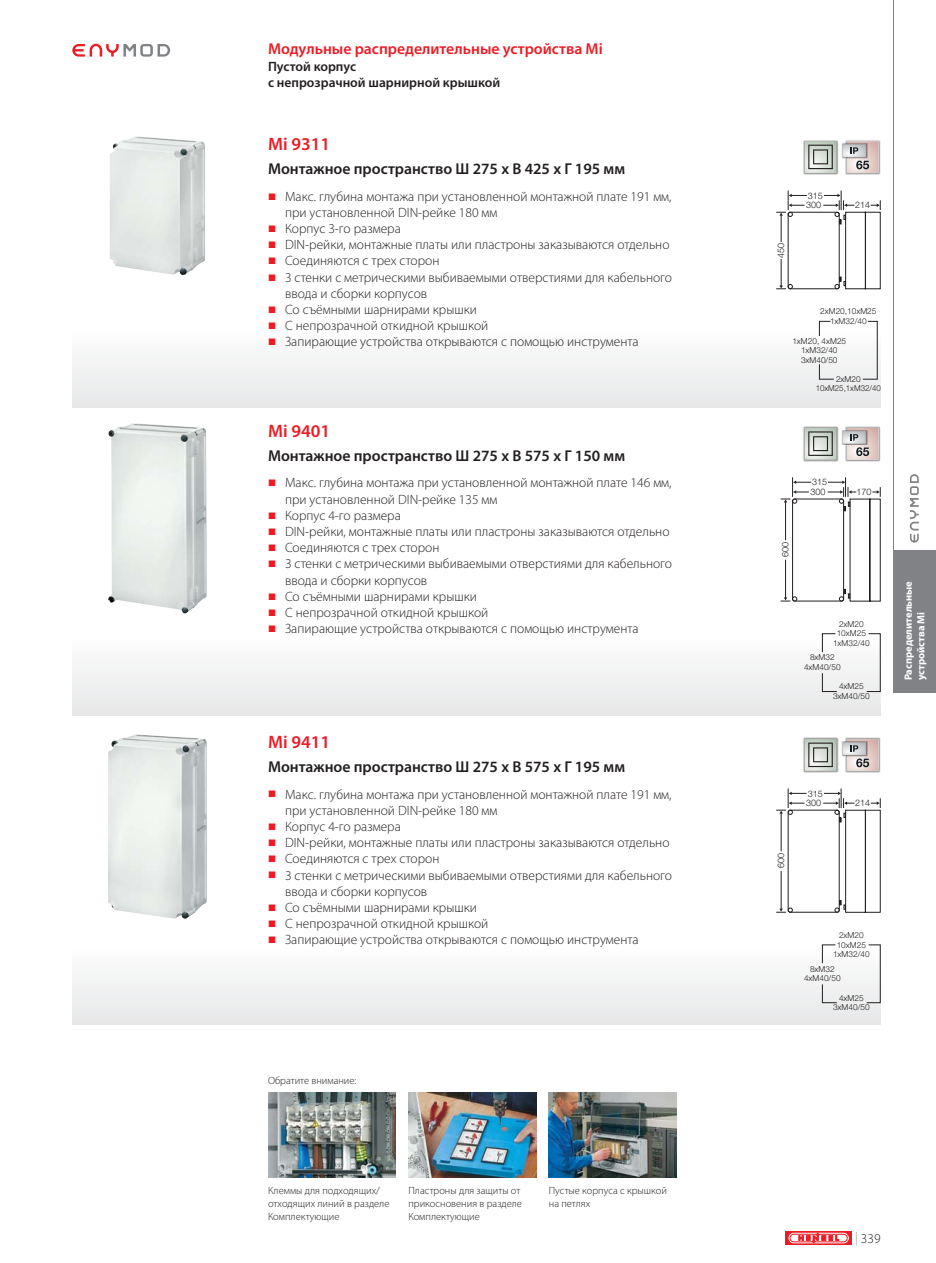
<style>
.page{position:relative;width:936px;height:1263px;background:#fff}
.page>*{position:absolute;margin:0;border:0;box-sizing:border-box;transform-origin:0 0}
.t1{font:600 18px "Myriad Pro";color:#ed1c24}
.t2{font:600 15.75px "Myriad Pro";color:#231f20}
.t3{font:600 15.75px "Myriad Pro";color:#ed1c24}
.t4{font:300 13.5px/16.2px "Myriad Pro";color:#231f20}
.t5{font:600 13.5px/16.2px "Myriad Pro";color:#231f20}
.t6{font:300 10.5px/12.6px "Myriad Pro";color:#231f20}
.t7{font:700 10.5px/12.6px "Myriad Pro";color:#fff}
.t8{font:300 9px/9.8px "Helvetica Neue LT Pro";color:#231f20}
.t9{font:300 8.25px/9.8px "Helvetica Neue LT Pro";color:#231f20;text-align:center}
.s1{color:#939598}
</style>
<div class="page">
<div style="left:72px;top:331px;width:808px;height:76px;background:#f1f1f2"></div>
<div style="left:72px;top:639px;width:808px;height:76px;background:#f1f1f2"></div>
<div style="left:72px;top:948px;width:808px;height:77px;background:#f1f1f2"></div>
<svg style="left:785px;top:1231px;width:67px;height:13px"></svg>
<svg style="left:788px;top:1233px;width:60px;height:10px"></svg>
<svg style="left:72px;top:44px;width:98px;height:13px"></svg>
<img style="left:268px;top:1093px;width:127px;height:85px">
<img style="left:408px;top:1093px;width:128px;height:85px">
<img style="left:549px;top:1093px;width:127px;height:85px">
<img style="left:110px;top:136px;width:95px;height:139px">
<img style="left:803px;top:140px;width:35px;height:35px">
<svg style="left:804px;top:141px;width:32px;height:32px"></svg>
<img style="left:845px;top:140px;width:35px;height:35px">
<img style="left:841px;top:144px;width:1px;height:13px">
<svg style="left:842px;top:141px;width:36px;height:32px"></svg>
<div style="left:787px;top:212px;width:52px;height:77px;border:1px solid #231f20;border-radius:2px"></div>
<svg style="left:823px;top:191px;width:58px;height:99px"></svg>
<svg style="left:776px;top:259px;width:16px;height:30px"></svg>
<svg style="left:776px;top:191px;width:30px;height:51px"></svg>
<svg style="left:818px;top:320px;width:13px;height:17px"></svg>
<svg style="left:818px;top:364px;width:16px;height:16px"></svg>
<svg style="left:861px;top:320px;width:17px;height:60px"></svg>
<img style="left:108px;top:423px;width:98px;height:190px">
<img style="left:803px;top:426px;width:35px;height:36px">
<svg style="left:804px;top:428px;width:32px;height:32px"></svg>
<img style="left:845px;top:426px;width:35px;height:36px">
<img style="left:841px;top:431px;width:1px;height:13px">
<svg style="left:842px;top:428px;width:36px;height:32px"></svg>
<div style="left:792px;top:499px;width:52px;height:102px;border:1px solid #231f20;border-radius:2px"></div>
<hr style="left:785px;top:560px;width:1px;height:38px;background:#231f20">
<hr style="left:785px;top:502px;width:1px;height:38px;background:#231f20">
<svg style="left:780px;top:596px;width:17px;height:6px"></svg>
<svg style="left:780px;top:477px;width:31px;height:27px"></svg>
<svg style="left:827px;top:477px;width:54px;height:125px"></svg>
<svg style="left:821px;top:633px;width:15px;height:19px"></svg>
<svg style="left:821px;top:673px;width:16px;height:19px"></svg>
<svg style="left:865px;top:633px;width:16px;height:59px"></svg>
<img style="left:108px;top:734px;width:99px;height:185px">
<img style="left:803px;top:737px;width:35px;height:36px">
<svg style="left:804px;top:739px;width:32px;height:32px"></svg>
<img style="left:845px;top:737px;width:35px;height:36px">
<img style="left:841px;top:742px;width:1px;height:13px">
<svg style="left:842px;top:739px;width:36px;height:32px"></svg>
<div style="left:787px;top:810px;width:52px;height:103px;border:1px solid #231f20;border-radius:2px"></div>
<hr style="left:780px;top:871px;width:1px;height:38px;background:#231f20">
<hr style="left:780px;top:813px;width:1px;height:38px;background:#231f20">
<svg style="left:776px;top:907px;width:16px;height:6px"></svg>
<svg style="left:776px;top:788px;width:30px;height:27px"></svg>
<svg style="left:823px;top:788px;width:58px;height:125px"></svg>
<svg style="left:821px;top:944px;width:15px;height:20px"></svg>
<svg style="left:821px;top:984px;width:16px;height:19px"></svg>
<svg style="left:865px;top:944px;width:16px;height:59px"></svg>
<div style="left:893px;top:551px;width:42px;height:142px;background:#808285"></div>
<hr style="left:893px;top:0;width:1px;height:654px;background:#808285">
<svg style="left:909px;top:474px;width:9px;height:69px"></svg>
<p class="t3" style="left:268px;top:43px;width:336px">Модульные распределительные устройства Mi</p>
<p class="t5" style="left:268px;top:59px;width:234px">Пустой корпус<br>с непрозрачной шарнирной крышкой</p>
<h1 class="t1" style="left:268px;top:137px;width:63px">Mi 9311</h1>
<p class="t2" style="left:268px;top:163px;width:358px">Монтажное пространство Ш 275 x В 425 x Г 195 мм</p>
<p class="t4" style="left:285px;top:189px;width:388px">Макс. глубина монтажа при установленной монтажной плате 191 мм, при установленной DIN-рейке 180 мм<br>Корпус 3-го размера<br>DIN-рейки, монтажные платы или пластроны заказываются отдельно Соединяются с трех сторон<br>3 стенки с метрическими выбиваемыми отверстиями для кабельного ввода и сборки корпусов<br>Со съёмными шарнирами крышки<br>С непрозрачной откидной крышкой<br>Запирающие устройства открываются с помощью инструмента</p>
<p class="t8" style="left:806px;top:191px;width:18px">315<br>300</p>
<p class="t8" style="left:854px;top:200px;width:17px">214</p>
<p class="t8" style="left:776px;top:258px;width:17px;rotate:-90deg">450</p>
<p class="t9" style="left:820px;top:307px;width:58px">2xM20,10xM25<br>1xM32/40</p>
<p class="t9" style="left:792px;top:336px;width:55px">1xM20, 4xM25<br>1xM32/40<br>3xM40/50</p>
<h1 class="t1" style="left:268px;top:424px;width:63px">Mi 9401</h1>
<p class="t2" style="left:268px;top:450px;width:358px">Монтажное пространство Ш 275 x В 575 x Г 150 мм</p>
<p class="t4" style="left:285px;top:476px;width:388px">Макс. глубина монтажа при установленной монтажной плате 146 мм, при установленной DIN-рейке 135 мм<br>Корпус 4-го размера<br>DIN-рейки, монтажные платы или пластроны заказываются отдельно Соединяются с трех сторон<br>3 стенки с метрическими выбиваемыми отверстиями для кабельного ввода и сборки корпусов<br>Со съёмными шарнирами крышки<br>С непрозрачной откидной крышкой<br>Запирающие устройства открываются с помощью инструмента</p>
<h1 class="t1" style="left:268px;top:735px;width:63px">Mi 9411</h1>
<p class="t2" style="left:268px;top:761px;width:358px">Монтажное пространство Ш 275 x В 575 x Г 195 мм</p>
<p class="t4" style="left:285px;top:787px;width:388px">Макс. глубина монтажа при установленной монтажной плате 191 мм, при установленной DIN-рейке 180 мм<br>Корпус 4-го размера<br>DIN-рейки, монтажные платы или пластроны заказываются отдельно Соединяются с трех сторон<br>3 стенки с метрическими выбиваемыми отверстиями для кабельного ввода и сборки корпусов<br>Со съёмными шарнирами крышки<br>С непрозрачной откидной крышкой<br>Запирающие устройства открываются с помощью инструмента</p>
<p class="t9" style="left:815px;top:374px;width:67px">2xM20<br>10xM25,1xM32/40</p>
<p class="t8" style="left:780px;top:557px;width:17px;rotate:-90deg">600</p>
<p class="t8" style="left:812px;top:477px;width:17px">315</p>
<p class="t8" style="left:810px;top:487px;width:17px">300</p>
<p class="t8" style="left:856px;top:487px;width:17px">170</p>
<p class="t9" style="left:833px;top:619px;width:38px">2xM20<br>10xM25<br>1xM32/40</p>
<p class="t9" style="left:833px;top:682px;width:38px">4xM25<br>3xM40/50</p>
<p class="t9" style="left:804px;top:653px;width:38px">8xM32<br>4xM40/50</p>
<p class="t8" style="left:776px;top:868px;width:17px;rotate:-90deg">600</p>
<p class="t8" style="left:807px;top:788px;width:17px">315</p>
<p class="t8" style="left:806px;top:798px;width:17px">300</p>
<p class="t8" style="left:854px;top:798px;width:17px">214</p>
<p class="t9" style="left:833px;top:930px;width:38px">2xM20<br>10xM25<br>1xM32/40</p>
<p class="t9" style="left:833px;top:993px;width:38px">4xM25<br>3xM40/50</p>
<p class="t9" style="left:804px;top:964px;width:38px">8xM32<br>4xM40/50</p>
<p class="t7" style="left:901px;top:680px;width:101px;rotate:-90deg">Распределительные устройства Mi</p>
<p class="t6" style="left:268px;top:1075px;width:90px">Обратите внимание:</p>
<p class="t6" style="left:268px;top:1185px;width:123px">Клеммы для подходящих/ отходящих линий в разделе<br>Комплектующие</p>
<p class="t6" style="left:408px;top:1185px;width:115px">Пластроны для защиты от прикосновения в разделе<br>Комплектующие</p>
<p class="t6" style="left:549px;top:1185px;width:120px">Пустые корпуса с крышкой на петлях</p>
<p class="t4" style="left:855px;top:1231px;width:27px"><span class="s1">|</span> 339</p>
</div>
